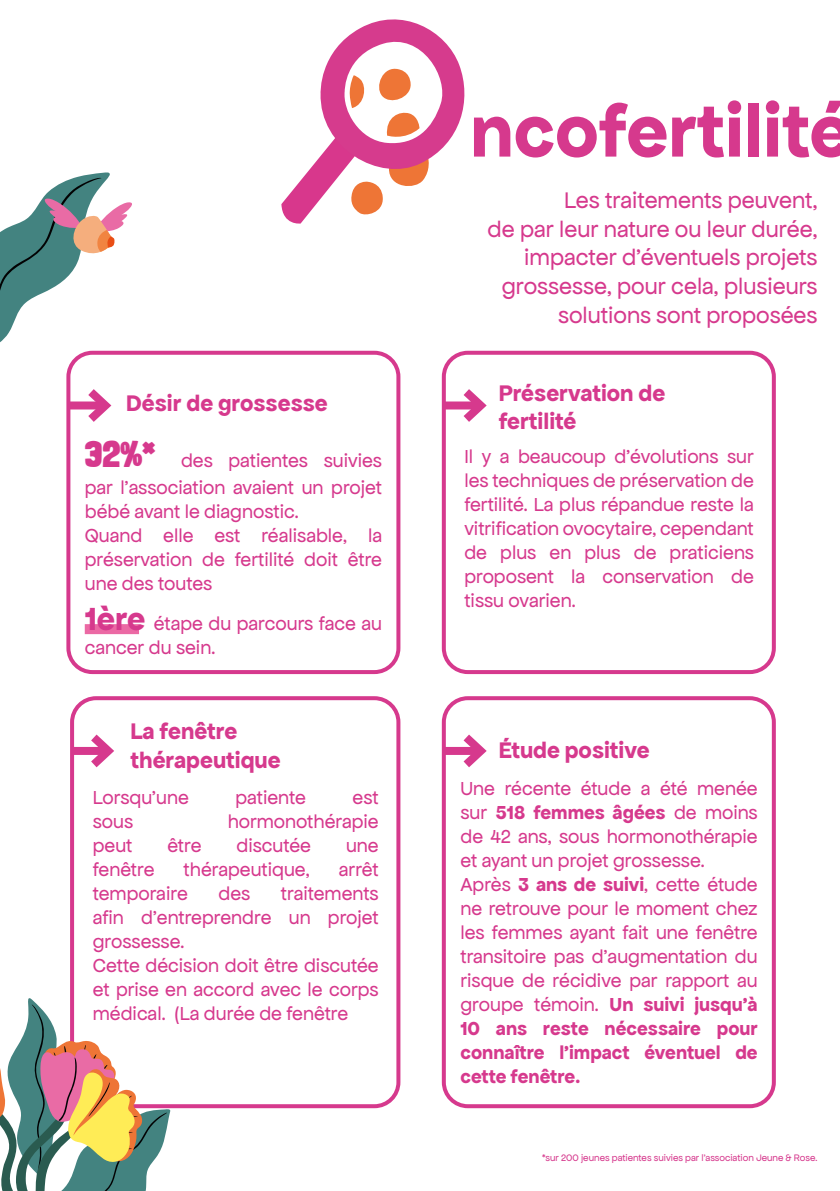
<style>
.page{position:relative;width:840px;height:1191px;background:#fff}
.page>*{position:absolute;margin:0;border:0;box-sizing:border-box;transform-origin:0 0}
.t1{font:700 78px "Apfel Grotezk";color:#d6398d}
.t2{font:24px/28.8px "Apfel Grotezk";color:#d6398d;text-align:right}
.t3{font:700 24px "Apfel Grotezk";color:#d6398d}
.t4{font:20px/24px "Apfel Grotezk";color:#d6398d;text-align:justify}
.t5{font:10px "Apfel Grotezk";color:#d6398d}
.s1{font-family:"Londrina Solid";font-weight:900;font-size:36px}
.s2{font-weight:700;font-size:34px}
.s3{font-weight:700}
</style>
<div class="page">
<svg style="left:281px;top:19px;width:184px;height:205px"></svg>
<div style="left:66px;top:351px;width:334px;height:323px;border:4px solid #d6398d;border-radius:24px"></div>
<div style="left:68px;top:401px;width:37px;height:8px;background:#d6398d"></div>
<svg style="left:80px;top:389px;width:32px;height:33px"></svg>
<div style="left:441px;top:351px;width:334px;height:323px;border:4px solid #d6398d;border-radius:24px"></div>
<div style="left:443px;top:401px;width:37px;height:8px;background:#d6398d"></div>
<svg style="left:454px;top:389px;width:33px;height:33px"></svg>
<div style="left:70px;top:696px;width:330px;height:412px;border:4px solid #d6398d;border-radius:24px"></div>
<div style="left:85px;top:624px;width:54px;height:10px;background:#eb69a4"></div>
<div style="left:71px;top:747px;width:37px;height:8px;background:#d6398d"></div>
<svg style="left:82px;top:734px;width:32px;height:34px"></svg>
<div style="left:441px;top:696px;width:334px;height:412px;border:4px solid #d6398d;border-radius:24px"></div>
<div style="left:443px;top:747px;width:37px;height:8px;background:#d6398d"></div>
<svg style="left:454px;top:734px;width:33px;height:34px"></svg>
<svg style="left:0;top:997px;width:170px;height:194px"></svg>
<svg style="left:0;top:172px;width:138px;height:187px"></svg>
<p class="t3" style="left:126px;top:389px;width:203px">Désir de grossesse</p>
<p class="t4" style="left:85px;top:448px;width:298px;line-height:26px"><span class="s1">32%*</span> des patientes suivies par l’association avaient un projet</p>
<p class="t4" style="left:85px;top:499px;width:215px">bébé avant le diagnostic.</p>
<p class="t4" style="left:85px;top:523px;width:298px">Quand elle est réalisable, la préservation de fertilité doit être une des toutes</p>
<p class="t4" style="left:85px;top:612px;width:298px"><span class="s2">1ère</span> étape du parcours face au cancer du sein.</p>
<p class="t3" style="left:130px;top:717px;width:108px">La fenêtre</p>
<p class="t3" style="left:130px;top:746px;width:151px">thérapeutique</p>
<p class="t4" style="left:93px;top:785px;width:97px">Lorsqu’une</p>
<p class="t4" style="left:235px;top:785px;width:72px">patiente</p>
<p class="t4" style="left:352px;top:785px;width:28px">est</p>
<p class="t4" style="left:93px;top:809px;width:42px">sous</p>
<p class="t4" style="left:227px;top:809px;width:152px">hormonothérapie</p>
<p class="t4" style="left:93px;top:833px;width:41px">peut</p>
<p class="t4" style="left:167px;top:833px;width:36px">être</p>
<p class="t4" style="left:236px;top:833px;width:76px">discutée</p>
<p class="t4" style="left:346px;top:833px;width:34px">une</p>
<p class="t4" style="left:93px;top:857px;width:63px">fenêtre</p>
<p class="t4" style="left:183px;top:857px;width:128px">thérapeutique,</p>
<p class="t4" style="left:339px;top:857px;width:41px">arrêt</p>
<p class="t4" style="left:93px;top:881px;width:96px">temporaire</p>
<p class="t4" style="left:218px;top:881px;width:33px">des</p>
<p class="t4" style="left:93px;top:881px;width:287px;text-indent:188px">traitements afin d’entreprendre un projet grossesse.</p>
<p class="t4" style="left:93px;top:953px;width:287px">Cette décision doit être discutée et prise en accord avec le corps médical. (La durée de fenêtre</p>
<p class="t1" style="left:470px;top:86px;width:382px">ncofertilité</p>
<p class="t2" style="left:564px;top:186px;width:255px">Les traitements peuvent,</p>
<p class="t2" style="left:487px;top:214px;width:331px">de par leur nature ou leur durée, impacter d’éventuels projets grossesse, pour cela, plusieurs solutions sont proposées</p>
<p class="t3" style="left:498px;top:379px;width:168px">Préservation de</p>
<p class="t3" style="left:498px;top:407px;width:79px">fertilité</p>
<p class="t4" style="left:464px;top:444px;width:291px">Il y a beaucoup d’évolutions sur les techniques de préservation de fertilité. La plus répandue reste la vitrification ovocytaire, cependant de plus en plus de praticiens proposent la conservation de tissu ovarien.</p>
<p class="t3" style="left:498px;top:736px;width:152px">Étude positive</p>
<p class="t4" style="left:460px;top:776px;width:298px">Une récente étude a été menée sur <span class="s3">518 femmes âgées</span> de moins de 42 ans, sous hormonothérapie et ayant un projet grossesse.</p>
<p class="t4" style="left:460px;top:872px;width:298px">Après <span class="s3">3 ans de suivi</span>, cette étude ne retrouve pour le moment chez les femmes ayant fait une fenêtre transitoire pas d’augmentation du risque de récidive par rapport au groupe témoin. <span class="s3">Un suivi jusqu’à 10 ans reste nécessaire pour connaître l’impact éventuel de cette fenêtre.</span></p>
<p class="t5" style="left:542px;top:1152px;width:277px">*sur 200 jeunes patientes suivies par l’association Jeune &amp; Rose.</p>
</div>
